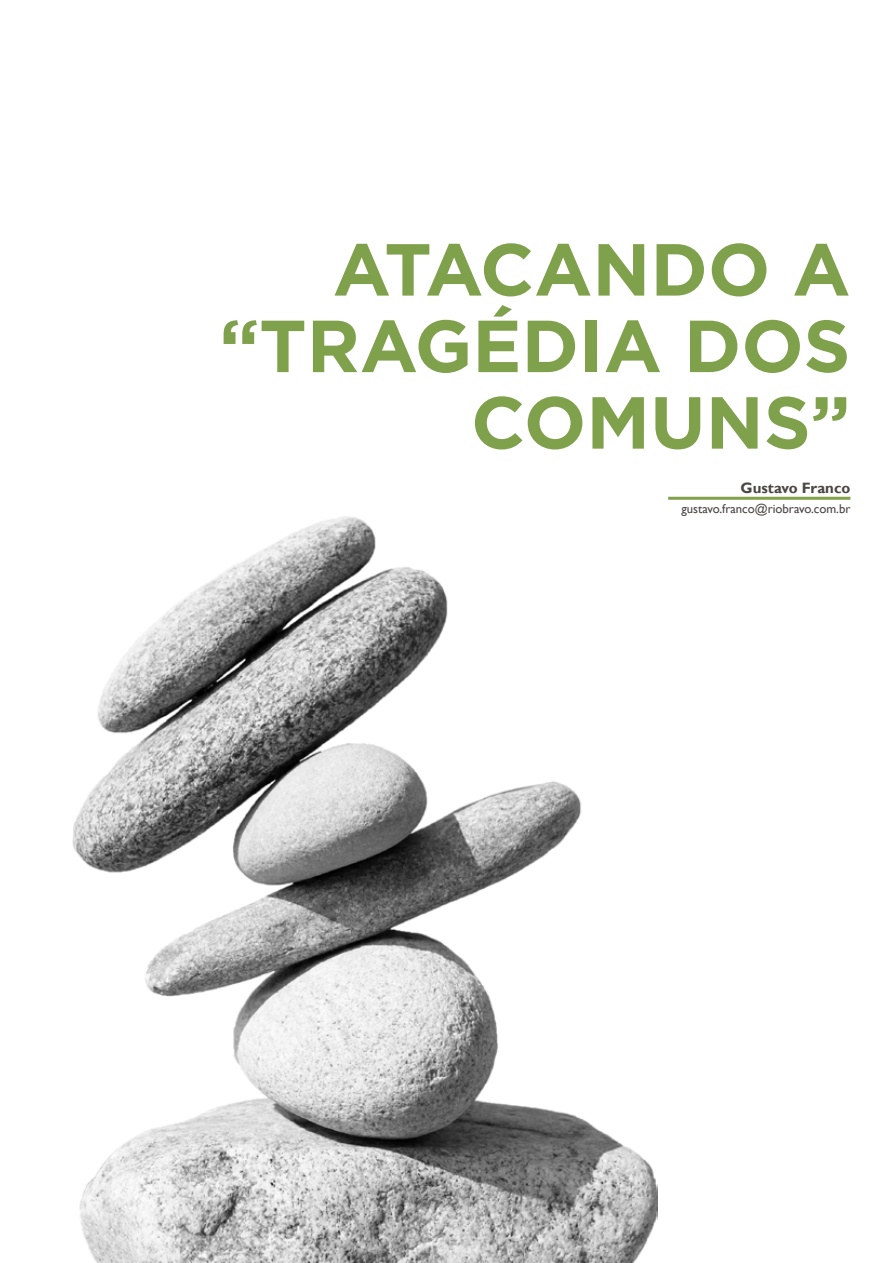
<style>
.page{position:relative;width:893px;height:1263px;background:#fff}
.page>*{position:absolute;margin:0;border:0;box-sizing:border-box;transform-origin:0 0}
.t1{font:700 73.5px/76.5px "Gotham";color:#80a14b;text-align:right}
.t2{font:700 15px "Gill Sans";color:#4a4644}
.t3{font:12.75px "Gill Sans";color:#4a4644}
</style>
<div class="page">
<hr style="left:668px;top:497px;width:182px;height:3px;background:#81a24b">
<img style="left:72px;top:516px;width:586px;height:747px">
<h1 class="t1" style="left:219px;top:231px;width:632px">ATACANDO A “TRAGÉDIA DOS<br>COMUNS”</h1>
<p class="t2" style="left:741px;top:479px;width:111px">Gustavo Franco</p>
<p class="t3" style="left:681px;top:501px;width:171px">gustavo.franco@riobravo.com.br</p>
</div>
